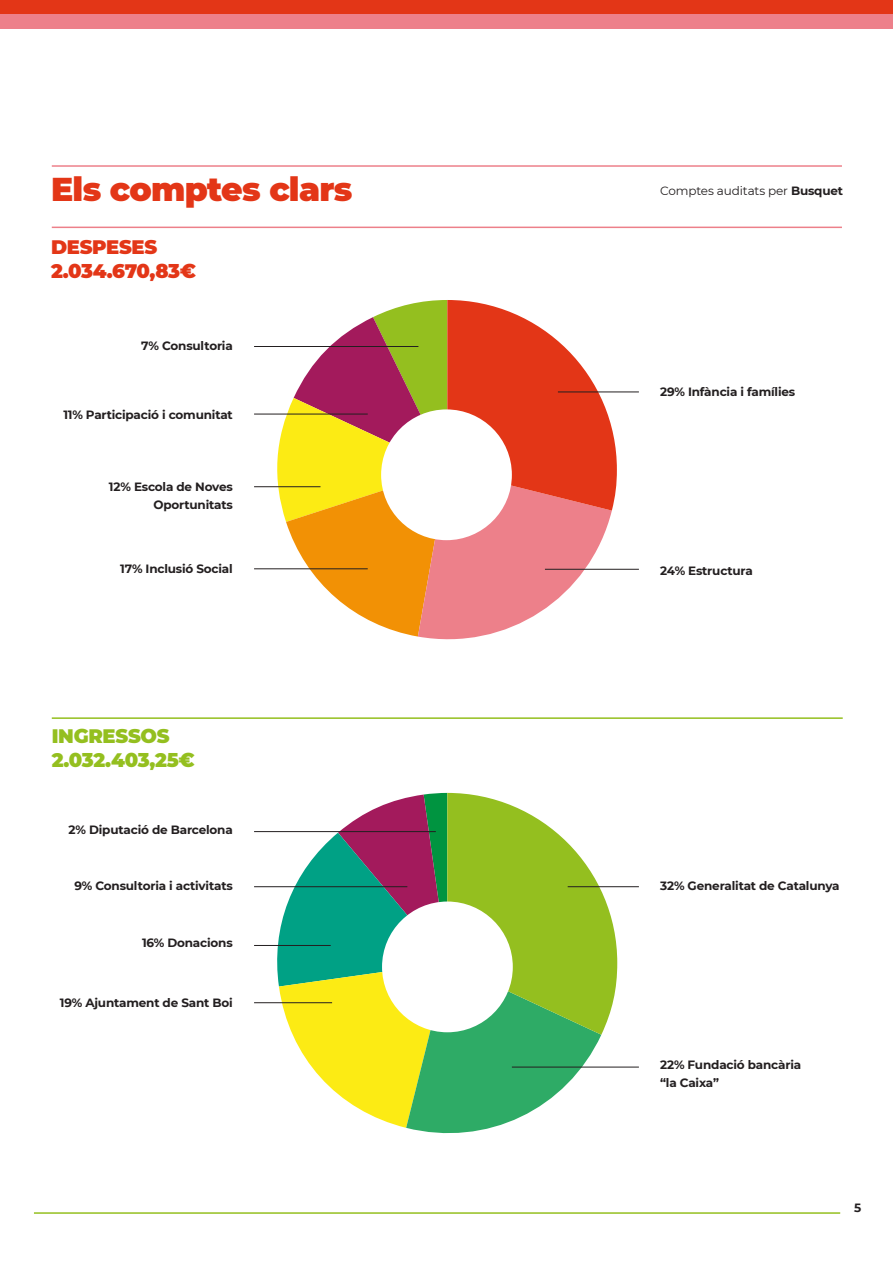
<style>
.page{position:relative;width:893px;height:1263px;background:#fff}
.page>*{position:absolute;margin:0;border:0;box-sizing:border-box;transform-origin:0 0}
.t1{font:900 33px "Montserrat";letter-spacing:-.02em;color:#e33617}
.t2{font:900 19.5px/24px "Montserrat";letter-spacing:-.015em;color:#94bf1f}
.t3{font:900 19.5px/24px "Montserrat";letter-spacing:-.015em;color:#e33617}
.t4{font:700 12px/18px "Montserrat";letter-spacing:-.015em;color:#231f20;text-align:right}
.t5{font:12px "Montserrat";letter-spacing:-.01em;color:#231f20}
.s1{font-weight:700}
</style>
<div class="page">
<hr style="left:52px;top:165px;width:790px;height:2px;background:#ed808a">
<hr style="left:52px;top:227px;width:790px;height:1px;background:#ed808a">
<hr style="left:34px;top:1212px;width:806px;height:2px;background:#94bf1f">
<hr style="left:52px;top:717px;width:791px;height:2px;background:#94bf1f">
<div style="left:0;top:0;width:893px;height:14px;background:#e33617"></div>
<div style="left:0;top:14px;width:893px;height:14px;background:#ed808a"></div>
<svg style="left:272px;top:300px;width:345px;height:340px"></svg>
<hr style="left:558px;top:392px;width:81px;height:1px;background:#231f20">
<hr style="left:545px;top:569px;width:94px;height:1px;background:#231f20">
<hr style="left:254px;top:568px;width:114px;height:1px;background:#231f20">
<hr style="left:254px;top:486px;width:66px;height:1px;background:#231f20">
<hr style="left:254px;top:414px;width:114px;height:1px;background:#231f20">
<hr style="left:254px;top:346px;width:164px;height:1px;background:#231f20">
<div style="left:381px;top:409px;width:131px;height:131px;background:#fff;border-radius:50%"></div>
<svg style="left:271px;top:793px;width:346px;height:341px"></svg>
<hr style="left:568px;top:886px;width:71px;height:1px;background:#231f20">
<hr style="left:254px;top:886px;width:153px;height:1px;background:#231f20">
<hr style="left:254px;top:831px;width:182px;height:1px;background:#231f20">
<hr style="left:254px;top:945px;width:77px;height:1px;background:#231f20">
<hr style="left:254px;top:1002px;width:78px;height:1px;background:#231f20">
<hr style="left:512px;top:1067px;width:127px;height:1px;background:#231f20">
<div style="left:382px;top:901px;width:131px;height:131px;background:#fff;border-radius:50%"></div>
<h1 class="t1" style="left:51px;top:165px;width:303px">Els comptes clars</h1>
<p class="t5" style="left:660px;top:182px;width:184px">Comptes auditats per <span class="s1">Busquet</span></p>
<h2 class="t3" style="left:51px;top:233px;width:147px">DESPESES<br>2.034.670,83€</h2>
<p class="t4" style="left:141px;top:336px;width:93px">7% Consultoria</p>
<p class="t4" style="left:63px;top:405px;width:171px">11% Participació i comunitat</p>
<p class="t4" style="left:109px;top:477px;width:125px">12% Escola de Noves<br>Oportunitats</p>
<p class="t4" style="left:120px;top:559px;width:114px">17% Inclusió Social</p>
<p class="t4" style="left:660px;top:382px;width:137px">29% Infància i famílies</p>
<p class="t4" style="left:660px;top:561px;width:94px">24% Estructura</p>
<h2 class="t2" style="left:52px;top:722px;width:145px">INGRESSOS<br>2.032.403,25€</h2>
<p class="t4" style="left:69px;top:820px;width:166px">2% Diputació de Barcelona</p>
<p class="t4" style="left:75px;top:876px;width:160px">9% Consultoria i activitats</p>
<p class="t4" style="left:142px;top:933px;width:92px">16% Donacions</p>
<p class="t4" style="left:60px;top:993px;width:174px">19% Ajuntament de Sant Boi</p>
<p class="t4" style="left:660px;top:876px;width:181px">32% Generalitat de Catalunya</p>
<p class="t4" style="left:660px;top:1055px;width:143px;text-align:left">22% Fundació bancària “la Caixa”</p>
<p class="t4" style="left:854px;top:1198px;width:9px">5</p>
</div>
